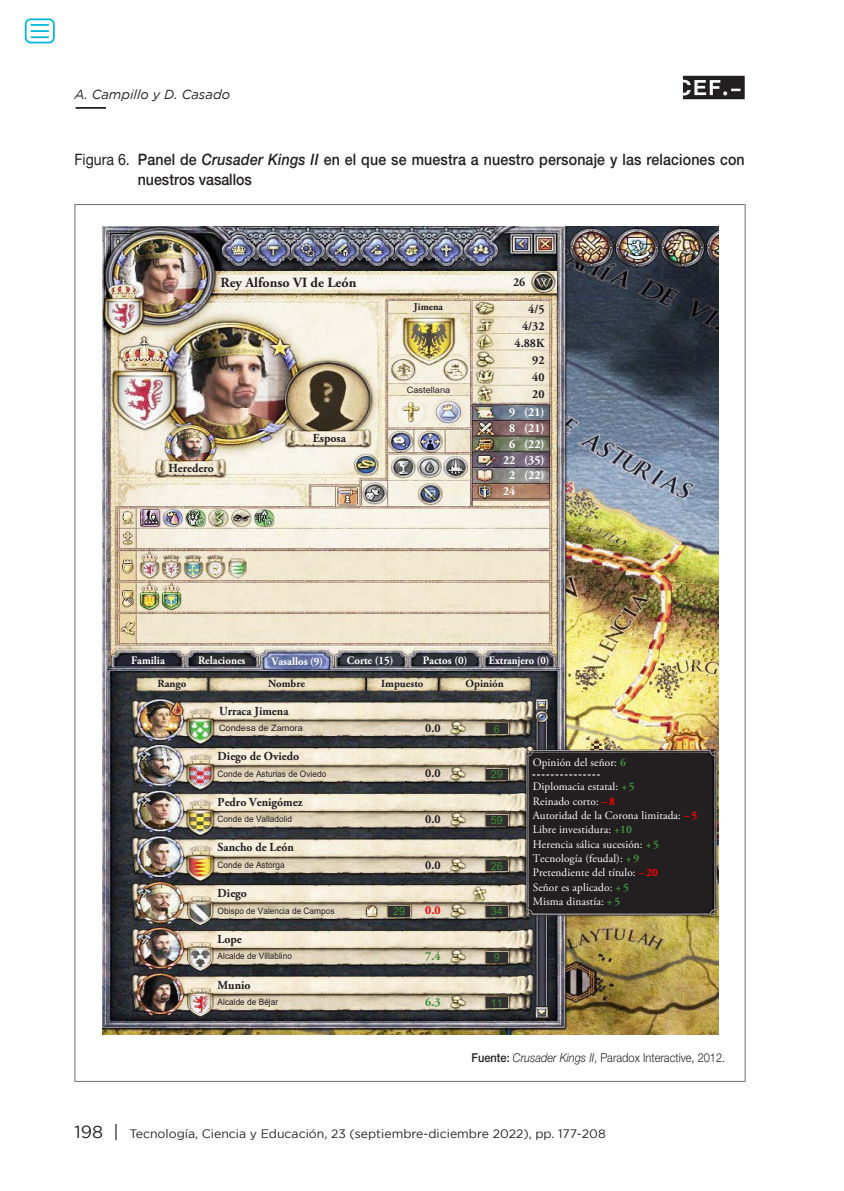
<style>
.page{position:relative;width:844px;height:1191px;background:#fff}
.page>*{position:absolute;margin:0;border:0;box-sizing:border-box;transform-origin:0 0}
.Tablas_título{font:500 15.75px/20.1px "Helvetica Neue LT Std";letter-spacing:.01em;color:#231f20;scale:.9 1}
.Tablas_y_gráficos{font:700 14px "Adobe Garamond Pro";color:#231f20}
.t1{font:italic 13.12px "Gotham";color:#231f20}
.Tablas_y_gráficos-2{font:700 12.25px "Adobe Garamond Pro";color:#231f20;scale:.96 1}
.t2{font:12.25px "Gotham";color:#231f20}
.Fuente_tablas_y_graf{font:300 12.25px "Helvetica Neue LT Std";color:#231f20;scale:.9 1}
.Tablas_y_gráficos-3{font:700 12.25px "Adobe Garamond Pro";color:#fff;scale:.96 1}
.Tablas_y_gráficos-4{font:700 12.25px "Adobe Garamond Pro";color:#231f20}
.Tablas_y_gráficos-5{font:700 12.25px "Adobe Garamond Pro";color:#3c8f39}
.Tablas_y_gráficos-6{font:700 12.25px "Adobe Garamond Pro";color:#f00}
.Tablas_y_gráficos-7{font:11.38px "Adobe Garamond Pro";letter-spacing:.01em;color:#fff}
.Tablas_y_gráficos-8{font:700 11.38px "Adobe Garamond Pro";color:#fff;scale:.96 1}
.Tablas_y_gráficos-9{font:700 11.38px "Adobe Garamond Pro";color:#fff;scale:.92 1}
.Tablas_y_gráficos-10{font:11.03px "Arial";color:#3c8f39}
.Tablas_y_gráficos-11{font:700 10.85px "Adobe Garamond Pro";color:#231f20}
.Tablas_y_gráficos-12{font:700 10.5px "Adobe Garamond Pro";color:#231f20;scale:.96 1}
.Tablas_y_gráficos-13{font:8.75px "Arial";color:#231f20;scale:.95 1}
.Tablas_y_gráficos-14{font:8.75px "Arial";color:#231f20;scale:1.05 1}
.s1{font-weight:400}
.s2{font-style:italic}
.s3{font-weight:700;color:#3c8f39}
.s4{font-weight:700;color:#f00}
.s5{font-weight:500}
.s6{font-size:17.5px}
</style>
<div class="page">
<svg style="left:682px;top:76px;width:62px;height:23px"></svg>
<hr style="left:76px;top:107px;width:30px;height:2px;background:#231f20">
<hr style="left:74px;top:204px;width:671px;height:1px;background:#6c6d70">
<hr style="left:74px;top:205px;width:1px;height:876px;background:#6c6d70">
<hr style="left:744px;top:205px;width:1px;height:876px;background:#6c6d70">
<hr style="left:74px;top:1081px;width:671px;height:1px;background:#6c6d70">
<img style="left:102px;top:226px;width:615px;height:809px">
<div style="left:388px;top:906px;width:21px;height:10px;background:#312f30"></div>
<div style="left:486px;top:723px;width:21px;height:11px;background:#312f30"></div>
<div style="left:486px;top:769px;width:21px;height:10px;background:#312f30"></div>
<div style="left:486px;top:815px;width:21px;height:10px;background:#312f30"></div>
<div style="left:486px;top:860px;width:21px;height:11px;background:#312f30"></div>
<div style="left:486px;top:906px;width:21px;height:10px;background:#312f30"></div>
<div style="left:486px;top:952px;width:21px;height:10px;background:#312f30"></div>
<div style="left:486px;top:997px;width:21px;height:11px;background:#312f30"></div>
<div style="left:529px;top:753px;width:183px;height:159px;background:#231f20;border-radius:3px"></div>
<svg style="left:532px;top:774px;width:67px;height:1px"></svg>
<div style="left:25px;top:18px;width:30px;height:25px;border:2px solid #00b6de;border-radius:5px"></div>
<svg style="left:31px;top:24px;width:18px;height:14px"></svg>
<p class="t1" style="left:74px;top:87px;width:157px">A. Campillo y D. Casado</p>
<p class="Tablas_título" style="left:138px;top:149px;width:675px;text-indent:-63px"><span class="s1">Figura 6.</span> Panel de <span class="s2">Crusader Kings II</span> en el que se muestra a nuestro personaje y las relaciones con nuestros vasallos</p>
<p class="Tablas_y_gráficos" style="left:220px;top:274px;width:137px">Rey Alfonso VI de León</p>
<p class="Tablas_y_gráficos-2" style="left:168px;top:461px;width:49px">Heredero</p>
<p class="Tablas_y_gráficos-2" style="left:313px;top:430px;width:36px">Esposa</p>
<p class="Tablas_y_gráficos-12" style="left:414px;top:301px;width:32px">Jimena</p>
<p class="Tablas_y_gráficos-14" style="left:406px;top:384px;width:43px">Castellana</p>
<p class="Tablas_y_gráficos-2" style="left:513px;top:275px;width:14px">26</p>
<p class="Tablas_y_gráficos-2" style="left:528px;top:302px;width:18px">4/5</p>
<p class="Tablas_y_gráficos-2" style="left:522px;top:319px;width:25px">4/32</p>
<p class="Tablas_y_gráficos-2" style="left:514px;top:336px;width:33px">4.88K</p>
<p class="Tablas_y_gráficos-2" style="left:532px;top:353px;width:14px">92</p>
<p class="Tablas_y_gráficos-2" style="left:532px;top:370px;width:14px">40</p>
<p class="Tablas_y_gráficos-2" style="left:532px;top:387px;width:14px">20</p>
<p class="Tablas_y_gráficos-3" style="left:509px;top:405px;width:38px">9 (21)</p>
<p class="Tablas_y_gráficos-3" style="left:509px;top:421px;width:38px">8 (21)</p>
<p class="Tablas_y_gráficos-3" style="left:509px;top:437px;width:38px">6 (22)</p>
<p class="Tablas_y_gráficos-3" style="left:503px;top:452px;width:44px">22 (35)</p>
<p class="Tablas_y_gráficos-3" style="left:509px;top:468px;width:38px">2 (22)</p>
<p class="Tablas_y_gráficos-3" style="left:503px;top:484px;width:14px">24</p>
<p class="Tablas_y_gráficos-8" style="left:131px;top:653px;width:37px">Familia</p>
<p class="Tablas_y_gráficos-8" style="left:198px;top:653px;width:51px">Relaciones</p>
<p class="Tablas_y_gráficos-8" style="left:271px;top:655px;width:56px">Vasallos (9)</p>
<p class="Tablas_y_gráficos-8" style="left:347px;top:653px;width:50px">Corte (15)</p>
<p class="Tablas_y_gráficos-8" style="left:422px;top:653px;width:48px">Pactos (0)</p>
<p class="Tablas_y_gráficos-9" style="left:489px;top:653px;width:67px">Extranjero (0)</p>
<p class="Tablas_y_gráficos-11" style="left:157px;top:677px;width:30px">Rango</p>
<p class="Tablas_y_gráficos-11" style="left:268px;top:677px;width:39px">Nombre</p>
<p class="Tablas_y_gráficos-11" style="left:381px;top:677px;width:44px">Impuesto</p>
<p class="Tablas_y_gráficos-11" style="left:465px;top:677px;width:40px">Opinión</p>
<p class="Tablas_y_gráficos-2" style="left:219px;top:703px;width:74px">Urraca Jimena</p>
<p class="Tablas_y_gráficos-14" style="left:219px;top:722px;width:81px">Condesa de Zamora</p>
<p class="Tablas_y_gráficos-13" style="left:217px;top:767px;width:116px">Conde de Asturias de Oviedo</p>
<p class="Tablas_y_gráficos-13" style="left:217px;top:813px;width:80px">Conde de Valladolid</p>
<p class="Tablas_y_gráficos-13" style="left:217px;top:858px;width:72px">Conde de Astorga</p>
<p class="Tablas_y_gráficos-13" style="left:217px;top:904px;width:125px">Obispo de Valencia de Campos</p>
<p class="Tablas_y_gráficos-13" style="left:217px;top:950px;width:80px">Alcalde de Villablino</p>
<p class="Tablas_y_gráficos-13" style="left:217px;top:995px;width:65px">Alcalde de Béjar</p>
<p class="Tablas_y_gráficos-2" style="left:217px;top:749px;width:86px">Diego de Oviedo</p>
<p class="Tablas_y_gráficos-2" style="left:217px;top:795px;width:90px">Pedro Venigómez</p>
<p class="Tablas_y_gráficos-2" style="left:217px;top:840px;width:81px">Sancho de León</p>
<p class="Tablas_y_gráficos-2" style="left:217px;top:886px;width:32px">Diego</p>
<p class="Tablas_y_gráficos-2" style="left:217px;top:932px;width:27px">Lope</p>
<p class="Tablas_y_gráficos-2" style="left:217px;top:977px;width:36px">Munio</p>
<p class="Tablas_y_gráficos-10" style="left:393px;top:904px;width:14px">29</p>
<p class="Tablas_y_gráficos-4" style="left:425px;top:721px;width:17px">0.0</p>
<p class="Tablas_y_gráficos-4" style="left:425px;top:766px;width:17px">0.0</p>
<p class="Tablas_y_gráficos-4" style="left:425px;top:812px;width:17px">0.0</p>
<p class="Tablas_y_gráficos-4" style="left:425px;top:858px;width:17px">0.0</p>
<p class="Tablas_y_gráficos-6" style="left:425px;top:903px;width:17px">0.0</p>
<p class="Tablas_y_gráficos-5" style="left:425px;top:949px;width:17px">7.4</p>
<p class="Tablas_y_gráficos-10" style="left:493px;top:721px;width:8px">6</p>
<p class="Tablas_y_gráficos-10" style="left:490px;top:767px;width:14px">29</p>
<p class="Tablas_y_gráficos-10" style="left:490px;top:812px;width:14px">59</p>
<p class="Tablas_y_gráficos-10" style="left:490px;top:858px;width:14px">26</p>
<p class="Tablas_y_gráficos-10" style="left:490px;top:904px;width:14px">34</p>
<p class="Tablas_y_gráficos-10" style="left:493px;top:949px;width:8px">9</p>
<p class="Tablas_y_gráficos-5" style="left:425px;top:994px;width:17px">6.3</p>
<p class="Tablas_y_gráficos-10" style="left:490px;top:995px;width:14px">11</p>
<p class="Tablas_y_gráficos-7" style="left:532px;top:755px;width:95px">Opinión del señor: <span class="s3">6</span></p>
<p class="Tablas_y_gráficos-7" style="left:532px;top:780px;width:103px">Diplomacia estatal: <span class="s3">+ 5</span></p>
<p class="Tablas_y_gráficos-7" style="left:532px;top:794px;width:84px">Reinado corto: <span class="s4">– 8</span></p>
<p class="Tablas_y_gráficos-7" style="left:532px;top:808px;width:166px">Autoridad de la Corona limitada: <span class="s4">– 5</span></p>
<p class="Tablas_y_gráficos-7" style="left:532px;top:823px;width:101px">Libre investidura: <span class="s3">+10</span></p>
<p class="Tablas_y_gráficos-7" style="left:532px;top:837px;width:128px">Herencia sálica sucesión: <span class="s3">+ 5</span></p>
<p class="Tablas_y_gráficos-7" style="left:532px;top:851px;width:108px">Tecnología (feudal): <span class="s3">+ 9</span></p>
<p class="Tablas_y_gráficos-7" style="left:532px;top:866px;width:127px">Pretendiente del título: <span class="s4">– 20</span></p>
<p class="Tablas_y_gráficos-7" style="left:532px;top:880px;width:98px">Señor es aplicado: <span class="s3">+ 5</span></p>
<p class="Tablas_y_gráficos-7" style="left:532px;top:894px;width:89px">Misma dinastía: <span class="s3">+ 5</span></p>
<p class="Fuente_tablas_y_graf" style="left:471px;top:1049px;width:283px"><span class="s5">Fuente:</span> <span class="s2">Crusader Kings II</span>, Paradox Interactive, 2012.</p>
<p class="t2" style="left:74px;top:1127px;width:532px"><span class="s6">198 |</span> Tecnología, Ciencia y Educación, 23 (septiembre-diciembre 2022), pp. 177-208</p>
</div>
